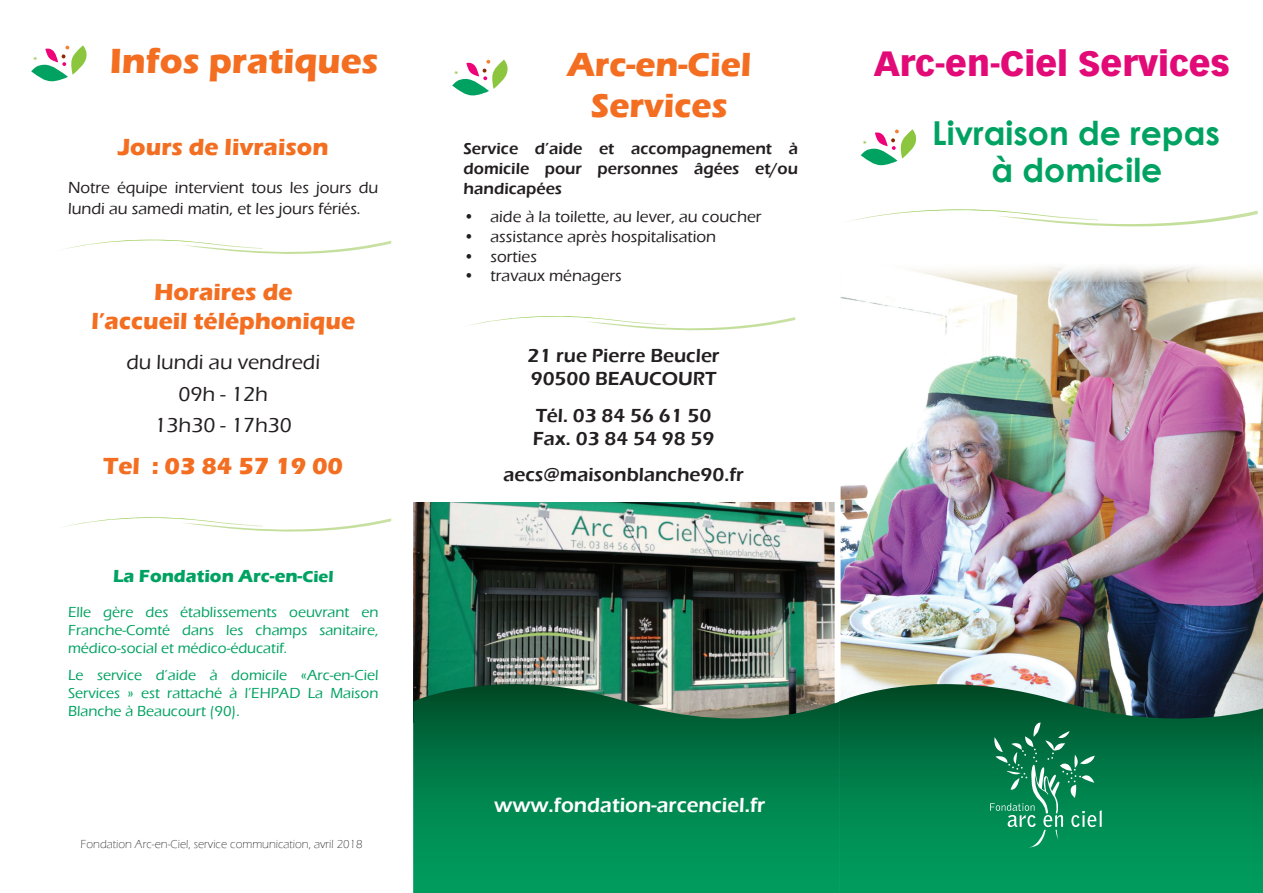
<style>
.page{position:relative;width:1263px;height:893px;background:#fff}
.page>*{position:absolute;margin:0;border:0;box-sizing:border-box;transform-origin:0 0}
.t1{font:700 36px "Eras ITC";color:#f36e21}
.t2{font:700 34.5px/41.4px "Eras ITC";color:#f36e21;text-align:center}
.t3{font:900 34.5px "Vectora LT Std";color:#e20a77}
.t4{font:700 33px/36.9px "Century Gothic";color:#00a261;text-align:center}
.t5{font:700 24px/28.8px "Eras ITC";color:#f36e21;text-align:center}
.t6{font:500 21px/31.5px "Eras ITC";color:#231f20;text-align:center}
.t7{font:600 21px "Eras ITC";color:#fff}
.t8{font:600 19.5px/23.4px "Eras ITC";color:#231f20}
.t9{font:700 18px "Eras ITC";color:#00a261}
.t10{font:500 16.5px/21px "Eras ITC";color:#231f20}
.t11{font:600 16.5px/19.8px "Eras ITC";color:#231f20;text-align:justify}
.t12{font:500 15px/18px "Eras ITC";color:#00a261;text-align:justify}
.t13{font:300 12px "Eras ITC";color:#231f20}
.s1{font-size:16.5px}
</style>
<div class="page">
<img style="left:413px;top:503px;width:422px;height:181px">
<img style="left:841px;top:282px;width:422px;height:402px">
<svg style="left:840px;top:684px;width:423px;height:209px;background:#0b7f50"></svg>
<svg style="left:990px;top:722px;width:112px;height:126px;background:#1c8c5e"></svg>
<svg style="left:914px;top:266px;width:349px;height:16px"></svg>
<svg style="left:848px;top:209px;width:410px;height:18px"></svg>
<svg style="left:466px;top:316px;width:329px;height:15px"></svg>
<svg style="left:63px;top:517px;width:328px;height:15px"></svg>
<svg style="left:62px;top:240px;width:329px;height:14px"></svg>
<svg style="left:31px;top:45px;width:56px;height:37px"></svg>
<svg style="left:452px;top:60px;width:56px;height:36px"></svg>
<svg style="left:861px;top:129px;width:56px;height:37px"></svg>
<svg style="left:413px;top:684px;width:427px;height:209px;background:#0a804f"></svg>
<h1 class="t1" style="left:110px;top:41px;width:270px">Infos pratiques</h1>
<h2 class="t2" style="left:567px;top:44px;width:185px">Arc-en-Ciel<br>Services</h2>
<p class="t11" style="left:463px;top:139px;width:336px">Service d’aide et accompagnement à domicile pour personnes âgées et/ou handicapées</p>
<p class="t10" style="left:463px;top:206px;width:300px">• aide à la toilette, au lever, au coucher</p>
<p class="t10" style="left:463px;top:226px;width:254px">• assistance après hospitalisation</p>
<p class="t10" style="left:463px;top:246px;width:75px">• sorties</p>
<p class="t10" style="left:463px;top:266px;width:160px">• travaux ménagers</p>
<h3 class="t5" style="left:118px;top:133px;width:212px">Jours de livraison</h3>
<p class="t10" style="left:68px;top:178px;width:312px">Notre équipe intervient tous les jours du lundi au samedi matin, et les jours fériés.</p>
<h3 class="t5" style="left:91px;top:278px;width:265px">Horaires de<br>l’accueil téléphonique</h3>
<h3 class="t6" style="left:126px;top:347px;width:195px">du lundi au vendredi<br>09h - 12h<br>13h30 - 17h30</h3>
<h3 class="t5" style="left:103px;top:451px;width:241px">Tel : 03 84 57 19 00</h3>
<h3 class="t8" style="left:528px;top:344px;width:193px">21 rue Pierre Beucler<br>90500 BEAUCOURT</h3>
<h3 class="t8" style="left:533px;top:404px;width:183px">Tél. 03 84 56 61 50<br>Fax. 03 84 54 98 59</h3>
<h3 class="t8" style="left:503px;top:463px;width:242px">aecs@maisonblanche90.fr</h3>
<p class="t9" style="left:113px;top:566px;width:222px">La Fondation Arc-en-<span class="s1">Ciel</span></p>
<p class="t12" style="left:68px;top:604px;width:312px">Elle gère des établissements oeuvrant en Franche-Comté dans les champs sanitaire, médico-social et médico-éducatif.</p>
<p class="t12" style="left:68px;top:666px;width:312px">Le service d’aide à domicile «Arc-en-Ciel Services » est rattaché à l’EHPAD La Maison Blanche à Beaucourt (90).</p>
<p class="t13" style="left:81px;top:838px;width:283px">Fondation Arc-en-Ciel, service communication, avril 2018</p>
<h3 class="t7" style="left:494px;top:793px;width:272px">www.fondation-arcenciel.fr</h3>
<h2 class="t3" style="left:874px;top:42px;width:358px">Arc-en-Ciel Services</h2>
<h3 class="t4" style="left:932px;top:113px;width:289px">Livraison de repas à domicile</h3>
</div>
